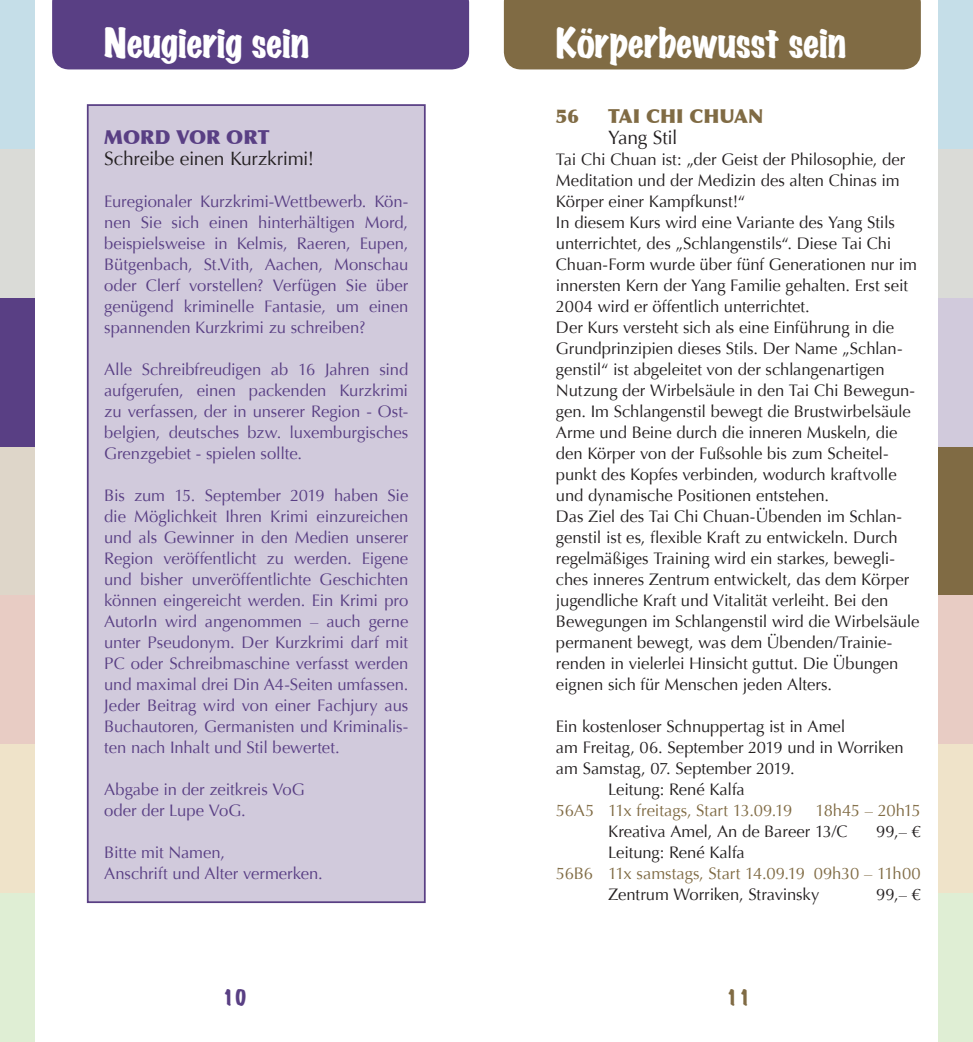
<style>
.page{position:relative;width:973px;height:1042px;background:#fff}
.page>*{position:absolute;margin:0;border:0;box-sizing:border-box;transform-origin:0 0}
.t1{font:expanded 36.75px "Marker Felt";letter-spacing:-.01em;color:#fff}
.t2{font:19.25px "Optima";letter-spacing:-.015em;color:#231f20}
.t3{font:900 19.25px "Optima";letter-spacing:.005em;color:#806b44}
.t4{font:900 19.25px "Optima";letter-spacing:.005em;color:#593f84}
.t5{font:expanded 19.25px "Marker Felt";color:#593f84}
.t6{font:expanded 19.25px "Marker Felt";color:#806b44}
.t7{font:16.62px/21px "Optima";letter-spacing:-.005em;color:#231f20}
.t8{font:16.62px/21px "Optima";letter-spacing:-.005em;color:#593f84;text-align:justify}
.t9{font:16.62px "Optima";letter-spacing:-.01em;color:#806b44}
.t10{font:16.62px "Optima";letter-spacing:-.03em;color:#806b44}
</style>
<div class="page">
<div style="left:87px;top:104px;width:338px;height:799px;background:#d1cadc;border:2px solid #593f84"></div>
<div style="left:938px;top:0;width:34px;height:149px;background:#c5dee8"></div>
<div style="left:938px;top:149px;width:34px;height:149px;background:#dadbd7"></div>
<div style="left:938px;top:298px;width:34px;height:148px;background:#d1cadc"></div>
<div style="left:938px;top:446px;width:34px;height:149px;background:#806b44"></div>
<div style="left:938px;top:595px;width:34px;height:149px;background:#e8ccc4"></div>
<div style="left:938px;top:744px;width:34px;height:149px;background:#efe3c9"></div>
<div style="left:938px;top:893px;width:34px;height:149px;background:#dfeed4"></div>
<div style="left:0;top:0;width:35px;height:149px;background:#c5dee8"></div>
<div style="left:0;top:149px;width:35px;height:149px;background:#dadbd7"></div>
<div style="left:0;top:298px;width:35px;height:148px;background:#593f84"></div>
<div style="left:0;top:446px;width:35px;height:149px;background:#ded6c9"></div>
<div style="left:0;top:595px;width:35px;height:149px;background:#e8ccc4"></div>
<div style="left:0;top:744px;width:35px;height:149px;background:#efe3c9"></div>
<div style="left:0;top:893px;width:35px;height:149px;background:#dfeed4"></div>
<div style="left:52px;top:0;width:417px;height:69px;background:#593f84"></div>
<div style="left:504px;top:0;width:416px;height:69px;background:#806b44"></div>
<h1 class="t1" style="left:104px;top:13px;width:206px">Neugierig sein</h1>
<h1 class="t1" style="left:556px;top:13px;width:292px">Körperbewusst sein</h1>
<p class="t4" style="left:104px;top:125px;width:167px">MORD VOR ORT</p>
<p class="t2" style="left:104px;top:147px;width:211px">Schreibe einen Kurzkrimi!</p>
<p class="t8" style="left:104px;top:191px;width:305px">Euregionaler Kurzkrimi-Wettbewerb. Kön&shy;nen Sie sich einen hinterhältigen Mord, beispielsweise in Kelmis, Raeren, Eupen, Bütgenbach, St.Vith, Aachen, Monschau oder Clerf vorstellen? Verfügen Sie über genügend kriminelle Fantasie, um einen spannenden Kurzkrimi zu schreiben?</p>
<p class="t8" style="left:104px;top:359px;width:305px">Alle Schreibfreudigen ab 16 Jahren sind aufgerufen, einen packenden Kurzkrimi zu verfassen, der in unserer Region - Ost&shy;belgien, deutsches bzw. luxemburgisches Grenzgebiet - spielen sollte.</p>
<p class="t8" style="left:104px;top:485px;width:305px">Bis zum 15. September 2019 haben Sie die Möglichkeit Ihren Krimi einzureichen und als Gewinner in den Medien unserer Region veröffentlicht zu werden. Eigene und bisher unveröffentlichte Geschichten können eingereicht werden. Ein Krimi pro AutorIn wird angenommen – auch gerne unter Pseudonym. Der Kurzkrimi darf mit PC oder Schreibmaschine verfasst werden und maximal drei Din A4‑Seiten umfassen.<br>Jeder Beitrag wird von einer Fachjury aus Buchautoren, Germanisten und Kriminalis&shy;ten nach Inhalt und Stil bewertet.</p>
<p class="t8" style="left:104px;top:779px;width:202px">Abgabe in der zeitkreis VoG oder der Lupe VoG.</p>
<p class="t8" style="left:104px;top:842px;width:220px">Bitte mit Namen,<br>Anschrift und Alter vermerken.</p>
<p class="t3" style="left:556px;top:104px;width:24px">56</p>
<p class="t3" style="left:608px;top:104px;width:157px">TAI CHI CHUAN</p>
<p class="t2" style="left:608px;top:126px;width:71px">Yang Stil</p>
<p class="t7" style="left:556px;top:149px;width:365px">Tai Chi Chuan ist: „der Geist der Philosophie, der Meditation und der Medizin des alten Chinas im Körper einer Kampfkunst!“<br>In diesem Kurs wird eine Variante des Yang Stils unterrichtet, des „Schlangenstils“. Diese Tai Chi Chuan-Form wurde über fünf Generationen nur im innersten Kern der Yang Familie gehalten. Erst seit 2004 wird er öffentlich unterrichtet.<br>Der Kurs versteht sich als eine Einführung in die Grundprinzipien dieses Stils. Der Name „Schlan&shy;genstil“ ist abgeleitet von der schlangenartigen Nutzung der Wirbelsäule in den Tai Chi Bewegun&shy;gen. Im Schlangenstil bewegt die Brustwirbelsäule Arme und Beine durch die inneren Muskeln, die den Körper von der Fußsohle bis zum Scheitel&shy;punkt des Kopfes verbinden, wodurch kraftvolle und dynamische Positionen entstehen.<br>Das Ziel des Tai Chi Chuan-Übenden im Schlan&shy;genstil ist es, flexible Kraft zu entwickeln. Durch regelmäßiges Training wird ein starkes, bewegli&shy;ches inneres Zentrum entwickelt, das dem Körper jugendliche Kraft und Vitalität verleiht. Bei den Bewegungen im Schlangenstil wird die Wirbelsäule permanent bewegt, was dem Übenden/Trainie&shy;renden in vielerlei Hinsicht guttut. Die Übungen eignen sich für Menschen jeden Alters.</p>
<p class="t7" style="left:556px;top:716px;width:291px">Ein kostenloser Schnuppertag ist in Amel</p>
<p class="t7" style="left:556px;top:737px;width:349px">am Freitag, 06. September 2019 und in Worriken</p>
<p class="t7" style="left:556px;top:758px;width:240px">am Samstag, 07. September 2019.</p>
<p class="t7" style="left:608px;top:779px;width:138px">Leitung: René Kalfa</p>
<p class="t9" style="left:556px;top:800px;width:238px">56A5 11x freitags, Start 13.09.19</p>
<p class="t10" style="left:815px;top:800px;width:107px">18h45 – 20h15</p>
<p class="t7" style="left:608px;top:821px;width:241px">Kreativa Amel, An de Bareer 13/C</p>
<p class="t7" style="left:876px;top:821px;width:46px">99,– €</p>
<p class="t7" style="left:608px;top:842px;width:138px">Leitung: René Kalfa</p>
<p class="t9" style="left:556px;top:863px;width:366px">56B6 11x samstags, Start 14.09.19 09h30 – 11h00</p>
<p class="t7" style="left:608px;top:884px;width:213px">Zentrum Worriken, Stravinsky</p>
<p class="t7" style="left:876px;top:884px;width:46px">99,– €</p>
<p class="t5" style="left:222px;top:982px;width:27px">10</p>
<p class="t6" style="left:725px;top:982px;width:27px">11</p>
</div>
